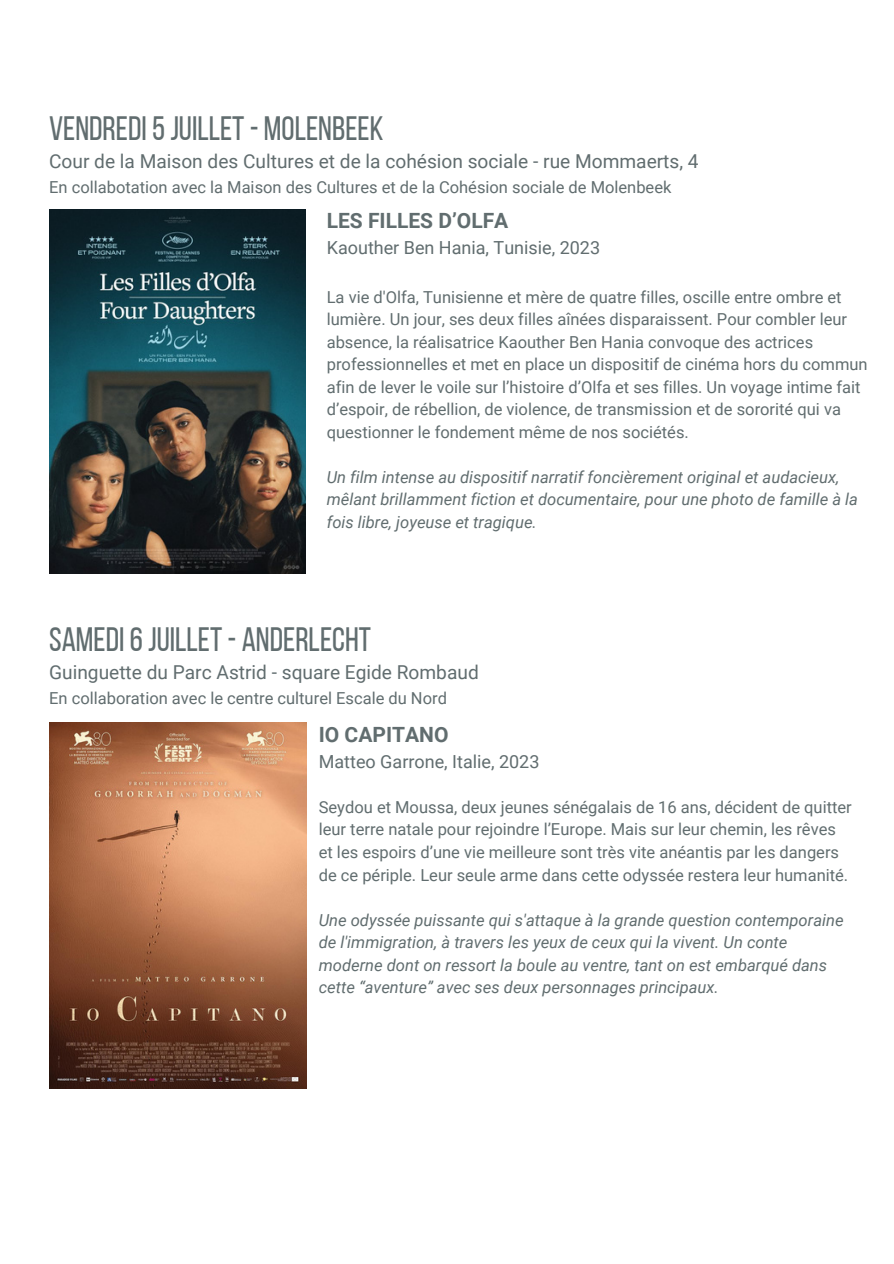
<style>
.page{position:relative;width:894px;height:1264px;background:#fff}
.page>*{position:absolute;margin:0;border:0;box-sizing:border-box;transform-origin:0 0}
.t1{font:33.75px "Bebas Neue";color:#616d6f}
.t2{font:700 21px "Roboto";color:#616d6f}
.t3{font:19.2px "Roboto";color:#616d6f}
.t4{font:18px "Roboto";color:#616d6f}
.t5{font:16.5px/22.5px "Roboto";color:#616d6f}
.t6{font:italic 16.5px/22.5px "Roboto";color:#616d6f}
</style>
<div class="page">
<img style="left:50px;top:209px;width:255px;height:364px">
<img style="left:50px;top:722px;width:256px;height:366px">
<p class="t1" style="left:49px;top:114px;width:336px">VENDREDI5 JUILLET- MOLENBEEK</p>
<p class="t3" style="left:49px;top:150px;width:650px">Cour de la Maison des Cultures et de la cohésion sociale - rue Mommaerts, 4</p>
<p class="t5" style="left:49px;top:176px;width:623px">En collabotation avec la Maison des Cultures et de la Cohésion sociale de Molenbeek</p>
<p class="t2" style="left:326px;top:209px;width:183px">LES FILLES D’OLFA</p>
<p class="t4" style="left:326px;top:237px;width:275px">Kaouther Ben Hania, Tunisie, 2023</p>
<p class="t5" style="left:326px;top:286px;width:542px">La vie d'Olfa, Tunisienne et mère de quatre filles, oscille entre ombre et lumière. Un jour, ses deux filles aînées disparaissent. Pour combler leur absence, la réalisatrice Kaouther Ben Hania convoque des actrices professionnelles et met en place un dispositif de cinéma hors du commun afin de lever le voile sur l’histoire d’Olfa et ses filles. Un voyage intime fait d’espoir, de rébellion, de violence, de transmission et de sororité qui va questionner le fondement même de nos sociétés.</p>
<p class="t6" style="left:326px;top:466px;width:532px">Un film intense au dispositif narratif foncièrement original et audacieux, mêlant brillamment fiction et documentaire, pour une photo de famille à la fois libre, joyeuse et tragique.</p>
<p class="t1" style="left:49px;top:625px;width:323px">SAMEDI6JUILLET- ANDERLECHT</p>
<p class="t3" style="left:49px;top:661px;width:431px">Guinguette du Parc Astrid - square Egide Rombaud</p>
<p class="t5" style="left:49px;top:687px;width:399px">En collaboration avec le centre culturel Escale du Nord</p>
<p class="t2" style="left:319px;top:723px;width:131px">IO CAPITANO</p>
<p class="t4" style="left:319px;top:751px;width:222px">Matteo Garrone, Italie, 2023</p>
<h1 class="t5" style="left:319px;top:796px;width:534px">Seydou et Moussa, deux jeunes sénégalais de 16 ans, décident de quitter leur terre natale pour rejoindre l’Europe. Mais sur leur chemin, les rêves et les espoirs d’une vie meilleure sont très vite anéantis par les dangers de ce périple. Leur seule arme dans cette odyssée restera leur humanité.</h1>
<p class="t6" style="left:319px;top:908px;width:526px">Une odyssée puissante qui s'attaque à la grande question contemporaine de l'immigration, à travers les yeux de ceux qui la vivent. Un conte moderne dont on ressort la boule au ventre, tant on est embarqué dans cette “aventure” avec ses deux personnages principaux.</p>
</div>
